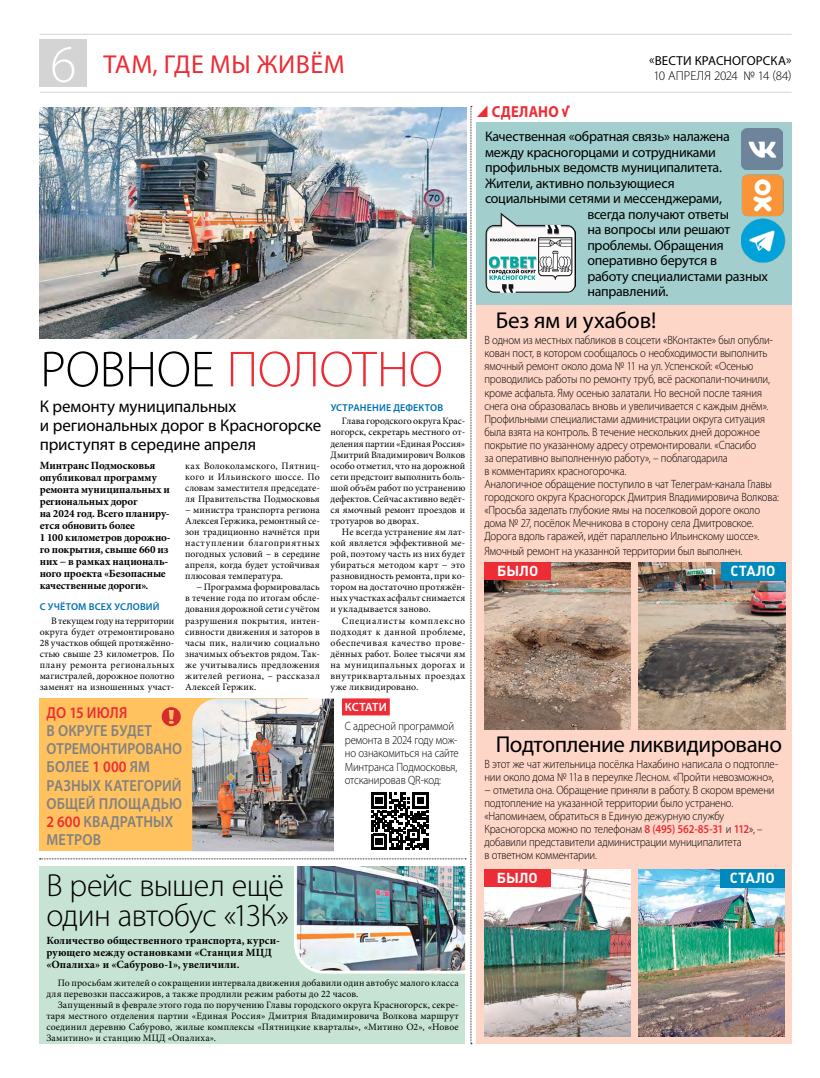
<style>
.page{position:relative;width:820px;height:1078px;background:#fff}
.page>*{position:absolute;margin:0;border:0;box-sizing:border-box;transform-origin:0 0}
.t1{font:300 53px "Myriad Pro";color:#fff}
.t2{font:300 51px "Myriad Pro";letter-spacing:-.005em;color:#ec2d35}
.t3{font:300 32px/30px "Myriad Pro";letter-spacing:-.02em;color:#000}
.t4{font:26px "Myriad Pro";letter-spacing:.02em;color:#ec2d35}
.t5{font:23px "Myriad Pro";letter-spacing:-.02em;color:#000}
.t6{font:17px/19px "Myriad Pro";letter-spacing:-.01em;color:#000}
.t7{font:600 16px/18px "Myriad Pro";letter-spacing:.01em;color:#828182;scale:.9 1}
.t8{font:700 16px "Myriad Pro";letter-spacing:.015em;color:#ec2d35;scale:.9 1}
.t9{font:600 16px "Myriad Pro";letter-spacing:.01em;color:#ec2d35;scale:.9 1}
.t10{font:700 14.5px "Plumb";letter-spacing:.005em;color:#fff}
.t11{font:700 14.3px "Plumb";letter-spacing:-.01em;color:#fff}
.t12{font:14px "Myriad Pro";letter-spacing:-.02em;color:#000}
.t13{font:13px "Myriad Pro";letter-spacing:.01em;color:#000}
.t14{font:300 13px "Myriad Pro";letter-spacing:-.005em;color:#000}
.t15{font:300 12px/13px "Myriad Pro";letter-spacing:-.01em;color:#000;scale:.9 1}
.t16{font:600 12px "Myriad Pro";color:#fff}
.t17{font:700 11px/12px "Minion Pro";color:#000}
.t18{font:600 10px "Myriad Pro";letter-spacing:.015em;color:#0071b3}
.t19{font:9.8px/11.1px "Minion Pro";letter-spacing:.015em;color:#000;text-align:justify}
.s1{font-family:"Plumb C"}
.s2{color:#000}
.s3{color:#ec2d35}
.s4{font-weight:600;color:#ec2d35}
</style>
<div class="page">
<hr style="left:40px;top:92px;width:751px;height:1px;background:#d4d4d5">
<hr style="left:40px;top:34px;width:751px;height:1px;background:#d4d4d5">
<div style="left:40px;top:40px;width:47px;height:47px;background:#d4d4d5"></div>
<div style="left:476px;top:289px;width:315px;height:754px;background:#fed6c8"></div>
<div style="left:476px;top:122px;width:315px;height:183px;background:#a2cece"></div>
<img style="left:741px;top:129px;width:41px;height:41px">
<img style="left:741px;top:218px;width:45px;height:45px">
<img style="left:741px;top:174px;width:43px;height:43px">
<img style="left:487px;top:213px;width:88px;height:80px">
<img style="left:487px;top:562px;width:143px;height:167px">
<img style="left:638px;top:562px;width:146px;height:167px">
<div style="left:720px;top:562px;width:65px;height:18px;background:#008abb"></div>
<div style="left:484px;top:562px;width:67px;height:17px;background:#ec2d35"></div>
<img style="left:487px;top:869px;width:143px;height:166px">
<img style="left:638px;top:869px;width:146px;height:166px">
<div style="left:719px;top:868px;width:65px;height:19px;background:#008abb"></div>
<div style="left:484px;top:868px;width:66px;height:18px;background:#ec2d35"></div>
<img style="left:40px;top:106px;width:447px;height:938px">
<h1 class="t1" style="left:50px;top:32px;width:27px">6</h1>
<h3 class="t13" style="left:649px;top:53px;width:144px">«ВЕСТИ КРАСНОГОРСКА»</h3>
<h3 class="t4" style="left:103px;top:48px;width:242px">ТАМ, ГДЕ МЫ ЖИВЁМ</h3>
<h3 class="t14" style="left:653px;top:68px;width:140px">10 АПРЕЛЯ 2024 № 14 (84)</h3>
<h3 class="t8" style="left:491px;top:101px;width:89px">СДЕЛАНО <span class="s1">√</span></h3>
<h2 class="t2" style="left:40px;top:338px;width:404px"><span class="s2">РОВНОЕ</span> ПОЛОТНО</h2>
<h3 class="t6" style="left:40px;top:396px;width:283px">К ремонту муниципальных<br>и региональных дорог в Красногорске приступят в середине апреля</h3>
<p class="t18" style="left:330px;top:401px;width:114px">УСТРАНЕНИЕ ДЕФЕКТОВ</p>
<p class="t19" style="left:330px;top:415px;width:136px;text-indent:11px">Глава городского округа Крас&shy;ногорск, секретарь местного от&shy;деления партии «Единая Россия» Дмитрий Владимирович Волков особо отметил, что на дорожной сети предстоит выполнить боль&shy;шой объём работ по устранению дефектов. Сейчас активно ведёт&shy;ся ямочный ремонт проездов и тротуаров во дворах.</p>
<p class="t19" style="left:330px;top:526px;width:136px;text-indent:11px">Не всегда устранение ям лат&shy;кой является эффективной ме&shy;рой, поэтому часть из них будет убираться методом карт − это разновидность ремонта, при ко&shy;тором на достаточно протяжён&shy;ных участках асфальт снимается и укладывается заново.</p>
<p class="t19" style="left:330px;top:614px;width:136px;text-indent:11px">Специалисты комплексно подходят к данной проблеме, обеспечивая качество прове&shy;дённых работ. Более тысячи ям на муниципальных дорогах и внутриквартальных проездах уже ликвидировано.</p>
<p class="t17" style="left:40px;top:459px;width:132px">Минтранс Подмосковья опубликовал программу ремонта муниципальных и региональных дорог<br>на 2024 год. Всего планиру&shy;ется обновить более<br>1 100 километров дорожно&shy;го покрытия, свыше 660 из них − в рамках националь&shy;ного проекта «Безопасные качественные дороги».</p>
<p class="t18" style="left:40px;top:600px;width:121px">С УЧЁТОМ ВСЕХ УСЛОВИЙ</p>
<p class="t19" style="left:40px;top:614px;width:136px;text-indent:11px">В текущем году на территории округа будет отремонтировано 28 участков общей протяжённо&shy;стью свыше 23 километров. По плану ремонта региональных магистралей, дорожное полотно заменят на изношенных участ-</p>
<p class="t19" style="left:185px;top:460px;width:136px">ках Волоколамского, Пятниц&shy;кого и Ильинского шоссе. По словам заместителя председате&shy;ля Правительства Подмосковья − министра транспорта региона Алексея Гержика, ремонтный се&shy;зон традиционно начнётся при наступлении благоприятных погодных условий – в середине апреля, когда будет устойчивая плюсовая температура.</p>
<p class="t19" style="left:185px;top:581px;width:136px;text-indent:11px">− Программа формировалась в течение года по итогам обсле&shy;дования дорожной сети с учётом разрушения покрытия, интен&shy;сивности движения и заторов в часы пик, наличию социально значимых объектов рядом. Так&shy;же учитывались предложения жителей региона, – рассказал Алексей Гержик.</p>
<h3 class="t9" style="left:47px;top:702px;width:91px">ДО 15 ИЮЛЯ</h3>
<h3 class="t7" style="left:46px;top:721px;width:152px">В ОКРУГЕ БУДЕТ<br>ОТРЕМОНТИРОВАНО<br>БОЛЕЕ <span class="s3">1 000</span> ЯМ<br>РАЗНЫХ КАТЕГОРИЙ<br>ОБЩЕЙ ПЛОЩАДЬЮ<br><span class="s3">2 600</span> КВАДРАТНЫХ<br>МЕТРОВ</h3>
<h3 class="t3" style="left:46px;top:869px;width:244px">В рейс вышел ещё один автобус «13К»</h3>
<p class="t16" style="left:345px;top:699px;width:43px">КСТАТИ</p>
<p class="t15" style="left:344px;top:719px;width:128px;line-height:13.5px">С адресной программой ремонта в 2024 году мож&shy;но ознакомиться на сайте<br>Минтранса Подмосковья, отсканировав QR-код:</p>
<p class="t17" style="left:46px;top:934px;width:235px">Количество общественного транспорта, курси&shy;рующего между остановками «Станция МЦД «Опалиха» и «Сабурово-1», увеличили.</p>
<p class="t19" style="left:46px;top:976px;width:413px;text-indent:11px">По просьбам жителей о сокращении интервала движения добавили один автобус малого класса для перевозки пассажиров, а также продлили режим работы до 22 часов.</p>
<p class="t19" style="left:46px;top:998px;width:413px;text-indent:11px">Запущенный в феврале этого года по поручению Главы городского округа Красногорск, секре&shy;таря местного отделения партии «Единая Россия» Дмитрия Владимировича Волкова маршрут соединил деревню Сабурово, жилые комплексы «Пятницкие кварталы», «Митино О2», «Новое Замитино» и станцию МЦД «Опалиха».</p>
<h3 class="t12" style="left:485px;top:128px;width:246px">Качественная «обратная связь» налажена</h3>
<h3 class="t12" style="left:485px;top:143px;width:232px">между красногорцами и сотрудниками</h3>
<h3 class="t12" style="left:485px;top:159px;width:238px">профильных ведомств муниципалитета.</h3>
<h3 class="t12" style="left:485px;top:174px;width:191px">Жители, активно пользующиеся</h3>
<h3 class="t12" style="left:485px;top:190px;width:238px">социальными сетями и мессенджерами,</h3>
<h3 class="t12" style="left:587px;top:205px;width:143px">всегда получают ответы</h3>
<h3 class="t12" style="left:587px;top:221px;width:144px">на вопросы или решают</h3>
<h3 class="t12" style="left:587px;top:236px;width:138px">проблемы. Обращения</h3>
<h3 class="t12" style="left:587px;top:252px;width:131px">оперативно берутся в</h3>
<h3 class="t12" style="left:587px;top:267px;width:182px">работу специалистами разных</h3>
<h3 class="t12" style="left:587px;top:283px;width:82px">направлений.</h3>
<h3 class="t5" style="left:495px;top:306px;width:162px">Без ям и ухабов!</h3>
<p class="t15" style="left:484px;top:334px;width:329px">В одном из местных пабликов в соцсети «ВКонтакте» был опубли&shy;кован пост, в котором сообщалось о необходимости выполнить ямочный ремонт около дома № 11 на ул. Успенской: «Осенью проводились работы по ремонту труб, всё раскопали-починили, кроме асфальта. Яму осенью залатали. Но весной после таяния снега она образовалась вновь и увеличивается с каждым днём».<br>Профильными специалистами администрации округа ситуация была взята на контроль. В течение нескольких дней дорожное покрытие по указанному адресу отремонтировали. «Спасибо<br>за оперативно выполненную работу», – поблагодарила<br>в комментариях красногорочка.<br>Аналогичное обращение поступило в чат Телеграм-канала Главы городского округа Красногорск Дмитрия Владимировича Волкова: «Просьба заделать глубокие ямы на поселковой дороге около дома № 27, посёлок Мечникова в сторону села Дмитровское.<br>Дорога вдоль гаражей, идёт параллельно Ильинскому шоссе».</p>
<p class="t15" style="left:484px;top:544px;width:288px">Ямочный ремонт на указанной территории был выполнен.</p>
<h3 class="t11" style="left:497px;top:563px;width:42px">БЫЛО</h3>
<h3 class="t10" style="left:730px;top:563px;width:46px">СТАЛО</h3>
<h3 class="t5" style="left:495px;top:729px;width:287px">Подтопление ликвидировано</h3>
<p class="t15" style="left:484px;top:757px;width:328px">В этот же чат жительница посёлка Нахабино написала о подтопле&shy;нии около дома № 11а в переулке Лесном. «Пройти невозможно», − отметила она. Обращение приняли в работу. В скором времени подтопление на указанной территории было устранено. «Напоминаем, обратиться в Единую дежурную службу Красногорска можно по телефонам <span class="s4">8 (495) 562-85-31</span> и <span class="s4">112</span>», – добавили представители администрации муниципалитета<br>в ответном комментарии.</p>
<h3 class="t11" style="left:496px;top:869px;width:42px">БЫЛО</h3>
<h3 class="t10" style="left:729px;top:869px;width:46px">СТАЛО</h3>
</div>
